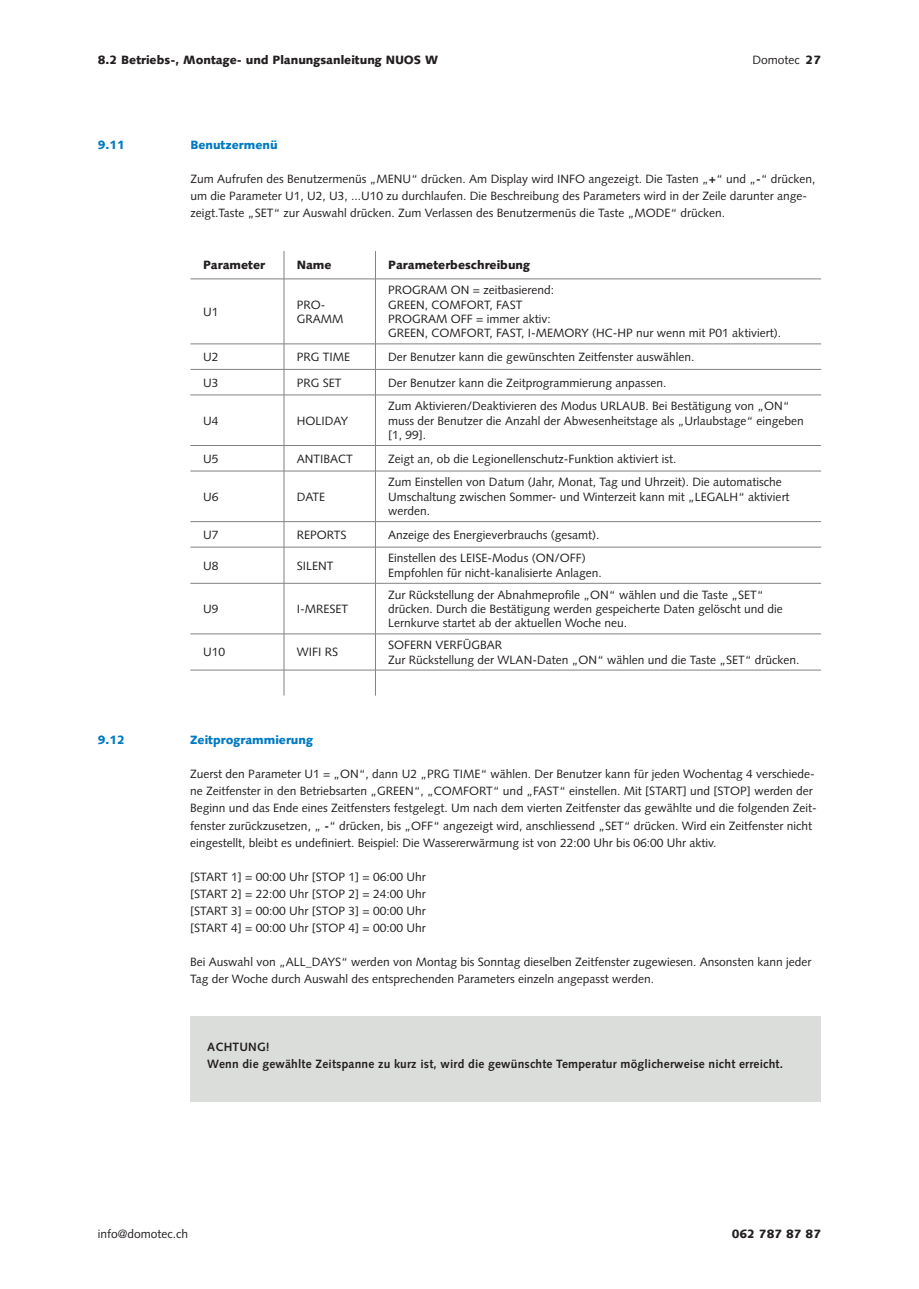
<style>
.page{position:relative;width:919px;height:1289px;background:#fff}
.page>*{position:absolute;margin:0;border:0;box-sizing:border-box;transform-origin:0 0}
.t1{font:12px/14.4px "Syntax LT Std";color:#231f20}
.t2{font:700 12px/17px "Syntax LT Std";letter-spacing:.015em;color:#231f20}
.t3{font:900 12px "Syntax LT Std";color:#231f20}
.t4{font:900 12px "Syntax LT Std";color:#007ac2}
.s1{font-weight:900}
.s2{font-weight:700}
</style>
<div class="page">
<hr style="left:190px;top:445px;width:94px;height:1px;background:#808285">
<hr style="left:375px;top:445px;width:446px;height:1px;background:#808285">
<hr style="left:190px;top:471px;width:94px;height:1px;background:#808285">
<hr style="left:375px;top:471px;width:446px;height:1px;background:#808285">
<hr style="left:190px;top:521px;width:94px;height:1px;background:#808285">
<hr style="left:375px;top:521px;width:446px;height:1px;background:#808285">
<hr style="left:190px;top:547px;width:94px;height:1px;background:#808285">
<hr style="left:375px;top:547px;width:446px;height:1px;background:#808285">
<hr style="left:190px;top:583px;width:94px;height:1px;background:#808285">
<hr style="left:375px;top:583px;width:446px;height:1px;background:#808285">
<hr style="left:190px;top:633px;width:94px;height:1px;background:#808285">
<hr style="left:375px;top:633px;width:446px;height:1px;background:#808285">
<hr style="left:190px;top:669px;width:94px;height:1px;background:#808285">
<hr style="left:375px;top:669px;width:446px;height:1px;background:#808285">
<hr style="left:190px;top:343px;width:94px;height:1px;background:#808285">
<hr style="left:375px;top:343px;width:446px;height:1px;background:#808285">
<hr style="left:190px;top:369px;width:94px;height:1px;background:#808285">
<hr style="left:375px;top:369px;width:446px;height:1px;background:#808285">
<hr style="left:190px;top:394px;width:94px;height:1px;background:#808285">
<hr style="left:375px;top:394px;width:446px;height:1px;background:#808285">
<hr style="left:284px;top:279px;width:1px;height:65px;background:#808285">
<hr style="left:375px;top:279px;width:1px;height:65px;background:#808285">
<hr style="left:284px;top:343px;width:91px;height:1px;background:#808285">
<hr style="left:284px;top:369px;width:91px;height:1px;background:#808285">
<svg style="left:284px;top:344px;width:1px;height:50px"></svg>
<svg style="left:375px;top:344px;width:1px;height:51px"></svg>
<hr style="left:284px;top:394px;width:91px;height:1px;background:#808285">
<hr style="left:284px;top:395px;width:1px;height:50px;background:#808285">
<hr style="left:375px;top:395px;width:1px;height:50px;background:#808285">
<hr style="left:284px;top:445px;width:91px;height:1px;background:#808285">
<svg style="left:284px;top:446px;width:1px;height:25px"></svg>
<svg style="left:375px;top:446px;width:1px;height:25px"></svg>
<hr style="left:284px;top:471px;width:91px;height:1px;background:#808285">
<hr style="left:284px;top:471px;width:1px;height:50px;background:#808285">
<hr style="left:375px;top:471px;width:1px;height:50px;background:#808285">
<hr style="left:284px;top:521px;width:91px;height:1px;background:#808285">
<svg style="left:284px;top:522px;width:1px;height:25px"></svg>
<svg style="left:375px;top:521px;width:1px;height:26px"></svg>
<hr style="left:284px;top:547px;width:91px;height:1px;background:#808285">
<hr style="left:284px;top:547px;width:1px;height:36px;background:#808285">
<hr style="left:375px;top:547px;width:1px;height:36px;background:#808285">
<hr style="left:284px;top:583px;width:91px;height:1px;background:#808285">
<hr style="left:284px;top:583px;width:1px;height:51px;background:#808285">
<hr style="left:375px;top:583px;width:1px;height:51px;background:#808285">
<hr style="left:284px;top:633px;width:91px;height:1px;background:#808285">
<hr style="left:284px;top:634px;width:1px;height:36px;background:#808285">
<hr style="left:375px;top:634px;width:1px;height:36px;background:#808285">
<hr style="left:284px;top:669px;width:91px;height:1px;background:#808285">
<svg style="left:284px;top:670px;width:1px;height:25px"></svg>
<svg style="left:375px;top:670px;width:1px;height:25px"></svg>
<svg style="left:284px;top:251px;width:1px;height:27px"></svg>
<svg style="left:375px;top:251px;width:1px;height:27px"></svg>
<hr style="left:190px;top:278px;width:94px;height:1px;background:#808285">
<hr style="left:284px;top:278px;width:91px;height:1px;background:#808285">
<hr style="left:375px;top:278px;width:446px;height:1px;background:#808285">
<div style="left:190px;top:1016px;width:631px;height:85px;background:#dbdddb"></div>
<p class="t3" style="left:98px;top:53px;width:342px">8.2 Betriebs-, Montage- und Planungsanleitung NUOS W</p>
<p class="t1" style="left:752px;top:52px;width:70px">Domotec <span class="s1">27</span></p>
<p class="t4" style="left:98px;top:138px;width:29px">9.11</p>
<p class="t4" style="left:190px;top:138px;width:89px">Benutzermenü</p>
<p class="t1" style="left:190px;top:170px;width:626px;line-height:17px">Zum Aufrufen des Benutzermenüs „MENU“ drücken. Am Display wird INFO angezeigt. Die Tasten „<span class="s2">+</span>“ und „<span class="s2">-</span>“ drücken, um die Parameter U1, U2, U3, ...U10 zu durchlaufen. Die Beschreibung des Parameters wird in der Zeile darunter ange&shy;zeigt.Taste „SET“ zur Auswahl drücken. Zum Verlassen des Benutzermenüs die Taste „MODE“ drücken.</p>
<p class="t3" style="left:203px;top:258px;width:63px">Parameter</p>
<p class="t3" style="left:297px;top:258px;width:36px">Name</p>
<p class="t3" style="left:388px;top:258px;width:143px">Parameterbeschreibung</p>
<p class="t1" style="left:203px;top:304px;width:17px">U1</p>
<p class="t1" style="left:297px;top:297px;width:48px">PRO-<br>GRAMM</p>
<p class="t1" style="left:388px;top:283px;width:394px">PROGRAM ON = zeitbasierend:<br>GREEN, COMFORT, FAST<br>PROGRAM OFF = immer aktiv:<br>GREEN, COMFORT, FAST, I-MEMORY (HC-HP nur wenn mit P01 aktiviert).</p>
<p class="t1" style="left:203px;top:350px;width:17px">U2</p>
<p class="t1" style="left:297px;top:350px;width:55px">PRG TIME</p>
<p class="t1" style="left:388px;top:350px;width:308px">Der Benutzer kann die gewünschten Zeitfenster auswählen.</p>
<p class="t1" style="left:203px;top:375px;width:17px">U3</p>
<p class="t1" style="left:297px;top:375px;width:46px">PRG SET</p>
<p class="t1" style="left:388px;top:375px;width:279px">Der Benutzer kann die Zeitprogrammierung anpassen.</p>
<p class="t1" style="left:203px;top:413px;width:17px">U4</p>
<p class="t1" style="left:297px;top:413px;width:53px">HOLIDAY</p>
<p class="t1" style="left:388px;top:399px;width:417px">Zum Aktivieren/Deaktivieren des Modus URLAUB. Bei Bestätigung von „ON“ muss der Benutzer die Anzahl der Abwesenheitstage als „Urlaubstage“ eingeben [1, 99].</p>
<p class="t1" style="left:203px;top:451px;width:17px">U5</p>
<p class="t1" style="left:297px;top:451px;width:58px">ANTIBACT</p>
<p class="t1" style="left:388px;top:451px;width:290px">Zeigt an, ob die Legionellenschutz-Funktion aktiviert ist.</p>
<p class="t1" style="left:203px;top:489px;width:17px">U6</p>
<p class="t1" style="left:297px;top:489px;width:30px">DATE</p>
<p class="t1" style="left:388px;top:475px;width:403px">Zum Einstellen von Datum (Jahr, Monat, Tag und Uhrzeit). Die automatische<br>Umschaltung zwischen Sommer- und Winterzeit kann mit „LEGALH“ aktiviert werden.</p>
<p class="t1" style="left:203px;top:527px;width:17px">U7</p>
<p class="t1" style="left:297px;top:527px;width:51px">REPORTS</p>
<p class="t1" style="left:388px;top:527px;width:213px">Anzeige des Energieverbrauchs (gesamt).</p>
<p class="t1" style="left:203px;top:558px;width:17px">U8</p>
<p class="t1" style="left:297px;top:558px;width:38px">SILENT</p>
<p class="t1" style="left:388px;top:551px;width:215px">Einstellen des LEISE-Modus (ON/OFF)<br>Empfohlen für nicht-kanalisierte Anlagen.</p>
<p class="t1" style="left:203px;top:601px;width:17px">U9</p>
<p class="t1" style="left:297px;top:601px;width:53px">I-MRESET</p>
<p class="t1" style="left:388px;top:587px;width:396px">Zur Rückstellung der Abnahmeprofile „ON“ wählen und die Taste „SET“ drücken. Durch die Bestätigung werden gespeicherte Daten gelöscht und die<br>Lernkurve startet ab der aktuellen Woche neu.</p>
<p class="t1" style="left:203px;top:645px;width:24px">U10</p>
<p class="t1" style="left:297px;top:645px;width:43px">WIFI RS</p>
<p class="t1" style="left:388px;top:638px;width:413px">SOFERN VERFÜGBAR<br>Zur Rückstellung der WLAN-Daten „ON“ wählen und die Taste „SET“ drücken.</p>
<p class="t4" style="left:98px;top:733px;width:29px">9.12</p>
<p class="t4" style="left:190px;top:733px;width:124px">Zeitprogrammierung</p>
<p class="t1" style="left:190px;top:765px;width:628px;line-height:17px">Zuerst den Parameter U1 = „ON“, dann U2 „PRG TIME“ wählen. Der Benutzer kann für jeden Wochentag 4 verschiede&shy;ne Zeitfenster in den Betriebsarten „GREEN“, „COMFORT“ und „FAST“ einstellen. Mit [START] und [STOP] werden der Beginn und das Ende eines Zeitfensters festgelegt. Um nach dem vierten Zeitfenster das gewählte und die folgenden Zeit&shy;fenster zurückzusetzen, „ <span class="s2">-</span>“ drücken, bis „OFF“ angezeigt wird, anschliessend „SET“ drücken. Wird ein Zeitfenster nicht eingestellt, bleibt es undefiniert. Beispiel: Die Wassererwärmung ist von 22:00 Uhr bis 06:00 Uhr aktiv.</p>
<p class="t1" style="left:190px;top:868px;width:237px;line-height:17px;text-align:justify">[START 1] = 00:00 Uhr [STOP 1] = 06:00 Uhr [START 2] = 22:00 Uhr [STOP 2] = 24:00 Uhr [START 3] = 00:00 Uhr [STOP 3] = 00:00 Uhr [START 4] = 00:00 Uhr [STOP 4] = 00:00 Uhr</p>
<p class="t1" style="left:190px;top:953px;width:622px;line-height:17px">Bei Auswahl von „ALL_DAYS“ werden von Montag bis Sonntag dieselben Zeitfenster zugewiesen. Ansonsten kann jeder<br>Tag der Woche durch Auswahl des entsprechenden Parameters einzeln angepasst werden.</p>
<p class="t2" style="left:207px;top:1038px;width:577px">ACHTUNG!<br>Wenn die gewählte Zeitspanne zu kurz ist, wird die gewünschte Temperatur möglicherweise nicht erreicht.</p>
<p class="t1" style="left:98px;top:1226px;width:92px">info@domotec.ch</p>
<p class="t3" style="left:731px;top:1226px;width:91px">062 787 87 87</p>
</div>
